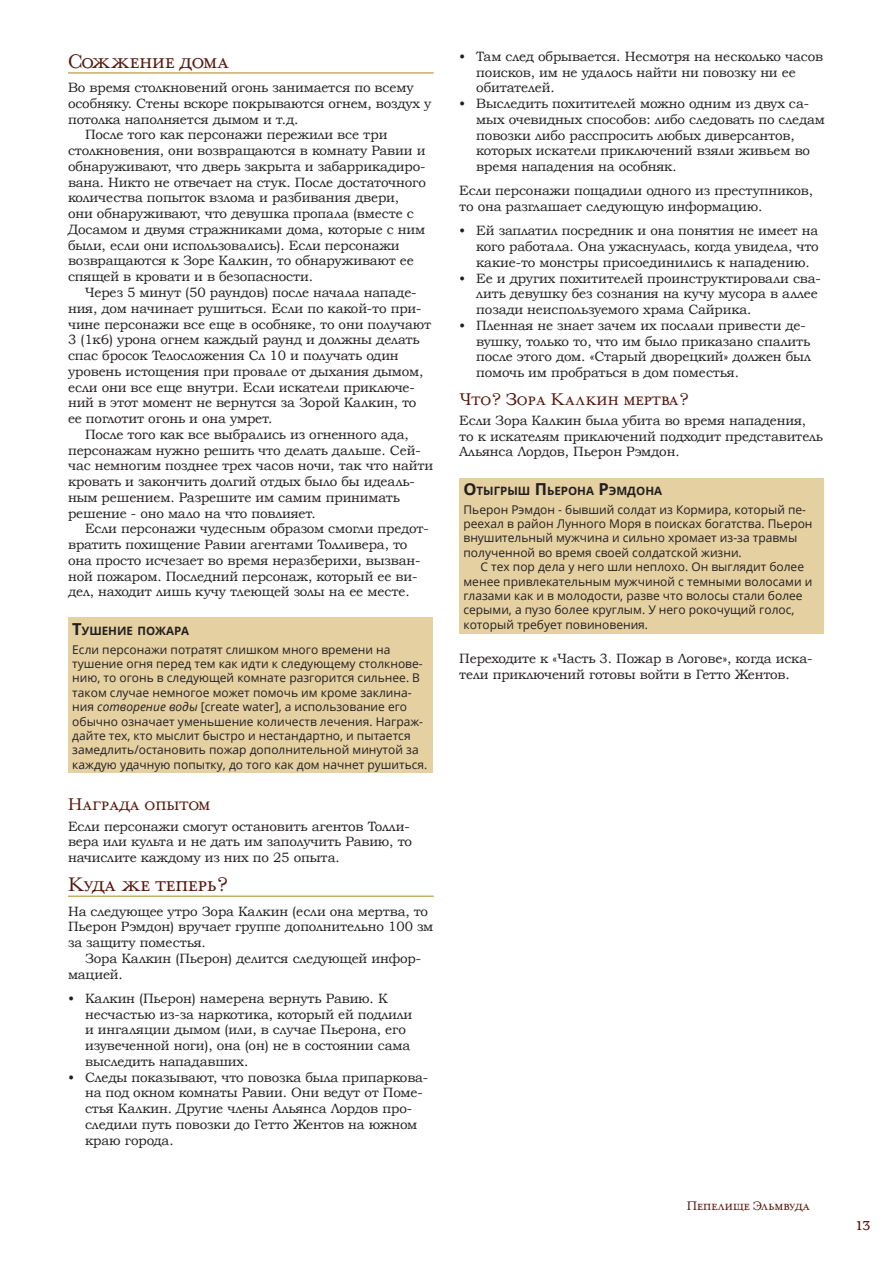
<style>
.page{position:relative;width:893px;height:1263px;background:#fff}
.page>*{position:absolute;margin:0;border:0;box-sizing:border-box;transform-origin:0 0}
.t1{font:22.5px "Mr.Niga Small Caps";color:#57180c}
.t2{font:19.5px "Mr.Niga Small Caps";color:#57180c}
.t3{font:15px "Mr.Niga Small Caps";color:#57180c}
.t4{font:14.25px "Mr.Niga Small Caps";color:#57180c}
.t5{font:13.5px/15.8px "Mookmania";letter-spacing:-.01em;color:#231f20}
.t6{font:12px/14.4px "Open Sans";color:#231f20}
.t7{font:700 11.55px "Open Sans";color:#231f20}
.s1{font-size:16.5px}
.s2{font-style:italic}
</style>
<div class="page">
<hr style="left:68px;top:72px;width:366px;height:2px;background:#c9ac68">
<hr style="left:68px;top:895px;width:366px;height:2px;background:#c9ac68">
<div style="left:68px;top:618px;width:364px;height:155px;background:#e5d0a2"></div>
<div style="left:459px;top:478px;width:364px;height:155px;background:#e5d0a2"></div>
<h1 class="t1" style="left:68px;top:51px;width:163px">Сожжение дома</h1>
<p class="t5" style="left:68px;top:80px;width:347px">Во время столкновений огонь занимается по всему</p>
<p class="t5" style="left:68px;top:95px;width:365px">особняку. Стены вскоре покрываются огнем, воздух у</p>
<p class="t5" style="left:68px;top:111px;width:232px">потолка наполняется дымом и т.д.</p>
<p class="t5" style="left:85px;top:127px;width:304px">После того как персонажи пережили все три</p>
<p class="t5" style="left:68px;top:143px;width:359px">столкновения, они возвращаются в комнату Равии и</p>
<p class="t5" style="left:68px;top:159px;width:359px">обнаруживают, что дверь закрыта и забаррикадиро-</p>
<p class="t5" style="left:68px;top:174px;width:359px">вана. Никто не отвечает на стук. После достаточного</p>
<p class="t5" style="left:68px;top:190px;width:333px">количества попыток взлома и разбивания двери,</p>
<p class="t5" style="left:68px;top:206px;width:347px">они обнаруживают, что девушка пропала (вместе с</p>
<p class="t5" style="left:68px;top:222px;width:359px">Досамом и двумя стражниками дома, которые с ним</p>
<p class="t5" style="left:68px;top:237px;width:333px">были, если они использовались). Если персонажи</p>
<p class="t5" style="left:68px;top:253px;width:347px">возвращаются к Зоре Калкин, то обнаруживают ее</p>
<p class="t5" style="left:68px;top:269px;width:247px">спящей в кровати и в безопасности.</p>
<p class="t5" style="left:85px;top:285px;width:333px">Через 5 минут (50 раундов) после начала нападе-</p>
<p class="t5" style="left:68px;top:300px;width:355px">ния, дом начинает рушиться. Если по какой-то при-</p>
<p class="t5" style="left:68px;top:316px;width:365px">чине персонажи все еще в особняке, то они получают</p>
<p class="t5" style="left:68px;top:332px;width:353px">3 (1к6) урона огнем каждый раунд и должны делать</p>
<p class="t5" style="left:68px;top:348px;width:332px">спас бросок Телосложения Сл 10 и получать один</p>
<p class="t5" style="left:68px;top:363px;width:357px">уровень истощения при провале от дыхания дымом,</p>
<p class="t5" style="left:68px;top:379px;width:348px">если они все еще внутри. Если искатели приключе-</p>
<p class="t5" style="left:68px;top:395px;width:350px">ний в этот момент не вернутся за Зорой Калкин, то</p>
<p class="t5" style="left:68px;top:411px;width:206px">ее поглотит огонь и она умрет.</p>
<p class="t5" style="left:85px;top:426px;width:325px">После того как все выбрались из огненного ада,</p>
<p class="t5" style="left:68px;top:442px;width:354px">персонажам нужно решить что делать дальше. Сей-</p>
<p class="t5" style="left:68px;top:458px;width:367px">час немногим позднее трех часов ночи, так что найти</p>
<p class="t5" style="left:68px;top:474px;width:348px">кровать и закончить долгий отдых было бы идеаль-</p>
<p class="t5" style="left:68px;top:489px;width:333px">ным решением. Разрешите им самим принимать</p>
<p class="t5" style="left:68px;top:505px;width:249px">решение - оно мало на что повлияет.</p>
<p class="t5" style="left:85px;top:521px;width:345px">Если персонажи чудесным образом смогли предот-</p>
<p class="t5" style="left:68px;top:537px;width:341px">вратить похищение Равии агентами Толливера, то</p>
<p class="t5" style="left:68px;top:552px;width:354px">она просто исчезает во время неразберихи, вызван-</p>
<p class="t5" style="left:68px;top:568px;width:351px">ной пожаром. Последний персонаж, который ее ви-</p>
<p class="t5" style="left:68px;top:584px;width:343px">дел, находит лишь кучу тлеющей золы на ее месте.</p>
<p class="t7" style="left:72px;top:622px;width:118px"><span class="s1">Т</span>ушение пожара</p>
<p class="t6" style="left:72px;top:642px;width:357px">Если персонажи потратят слишком много времени на тушение огня перед тем как идти к следующему столкнове&shy;нию, то огонь в следующей комнате разгорится сильнее. В таком случае немногое может помочь им кроме заклина&shy;ния <span class="s2">сотворение воды</span> [create water], а использование его обычно означает уменьшение количеств лечения. Награж&shy;дайте тех, кто мыслит быстро и нестандартно, и пытается замедлить/остановить пожар дополнительной минутой за каждую удачную попытку, до того как дом начнет рушиться.</p>
<h2 class="t2" style="left:68px;top:796px;width:144px">Награда опытом</h2>
<p class="t5" style="left:68px;top:818px;width:346px">Если персонажи смогут остановить агентов Толли&shy;вера или культа и не дать им заполучить Равию, то начислите каждому из них по 25 опыта.</p>
<h1 class="t1" style="left:68px;top:874px;width:162px">Куда же теперь?</h1>
<p class="t5" style="left:68px;top:903px;width:367px">На следующее утро Зора Калкин (если она мертва, то<br>Пьерон Рэмдон) вручает группе дополнительно 100 зм за защиту поместья.</p>
<p class="t5" style="left:68px;top:950px;width:355px;text-indent:17px">Зора Калкин (Пьерон) делится следующей инфор&shy;мацией.</p>
<p class="t5" style="left:85px;top:990px;width:329px;text-indent:-17px">• Калкин (Пьерон) намерена вернуть Равию. К несчастью из-за наркотика, который ей подлили и ингаляции дымом (или, в случае Пьерона, его изувеченной ноги), она (он) не в состоянии сама выследить нападавших.</p>
<p class="t5" style="left:85px;top:1069px;width:345px;text-indent:-17px">• Следы показывают, что повозка была припаркова&shy;на под окном комнаты Равии. Они ведут от Поме&shy;стья Калкин. Другие члены Альянса Лордов про&shy;следили путь повозки до Гетто Жентов на южном краю города.</p>
<p class="t5" style="left:476px;top:48px;width:348px;text-indent:-17px">• Там след обрывается. Несмотря на несколько часов поисков, им не удалось найти ни повозку ни ее обитателей.</p>
<p class="t5" style="left:476px;top:96px;width:350px;text-indent:-17px">• Выследить похитителей можно одним из двух са&shy;мых очевидных способов: либо следовать по следам повозки либо расспросить любых диверсантов, которых искатели приключений взяли живьем во время нападения на особняк.</p>
<p class="t5" style="left:459px;top:183px;width:355px">Если персонажи пощадили одного из преступников, то она разглашает следующую информацию.</p>
<p class="t5" style="left:476px;top:223px;width:344px;text-align:justify;text-indent:-17px">• Ей заплатил посредник и она понятия не имеет на кого работала. Она ужаснулась, когда увидела, что какие-то монстры присоединились к нападению.</p>
<p class="t5" style="left:476px;top:270px;width:346px;text-indent:-17px">• Ее и других похитителей проинструктировали сва&shy;лить девушку без сознания на кучу мусора в аллее позади неиспользуемого храма Сайрика.</p>
<p class="t5" style="left:476px;top:317px;width:336px;text-indent:-17px">• Пленная не знает зачем их послали привести де&shy;вушку, только то, что им было приказано спалить после этого дом. «Старый дворецкий» должен был помочь им пробраться в дом поместья.</p>
<h2 class="t2" style="left:459px;top:390px;width:231px">Что? Зора Калкин мертва?</h2>
<p class="t5" style="left:459px;top:412px;width:365px">Если Зора Калкин была убита во время нападения, то к искателям приключений подходит представитель<br>Альянса Лордов, Пьерон Рэмдон.</p>
<p class="t7" style="left:463px;top:482px;width:200px"><span class="s1">О</span>тыгрыш <span class="s1">П</span>ьерона <span class="s1">Р</span>эмдона</p>
<p class="t6" style="left:463px;top:502px;width:351px">Пьерон Рэмдон - бывший солдат из Кормира, который пе&shy;реехал в район Лунного Моря в поисках богатства. Пьерон внушительный мужчина и сильно хромает из-за травмы полученной во время своей солдатской жизни.</p>
<p class="t6" style="left:463px;top:559px;width:350px;text-indent:17px">С тех пор дела у него шли неплохо. Он выглядит более менее привлекательным мужчиной с темными волосами и глазами как и в молодости, разве что волосы стали более серыми, а пузо более круглым. У него рокочущий голос, который требует повиновения.</p>
<p class="t5" style="left:459px;top:650px;width:355px">Переходите к «Часть 3. Пожар в Логове», когда иска&shy;тели приключений готовы войти в Гетто Жентов.</p>
<p class="t4" style="left:687px;top:1199px;width:125px">Пепелище Эльмвуда</p>
<p class="t3" style="left:856px;top:1219px;width:16px">13</p>
</div>
